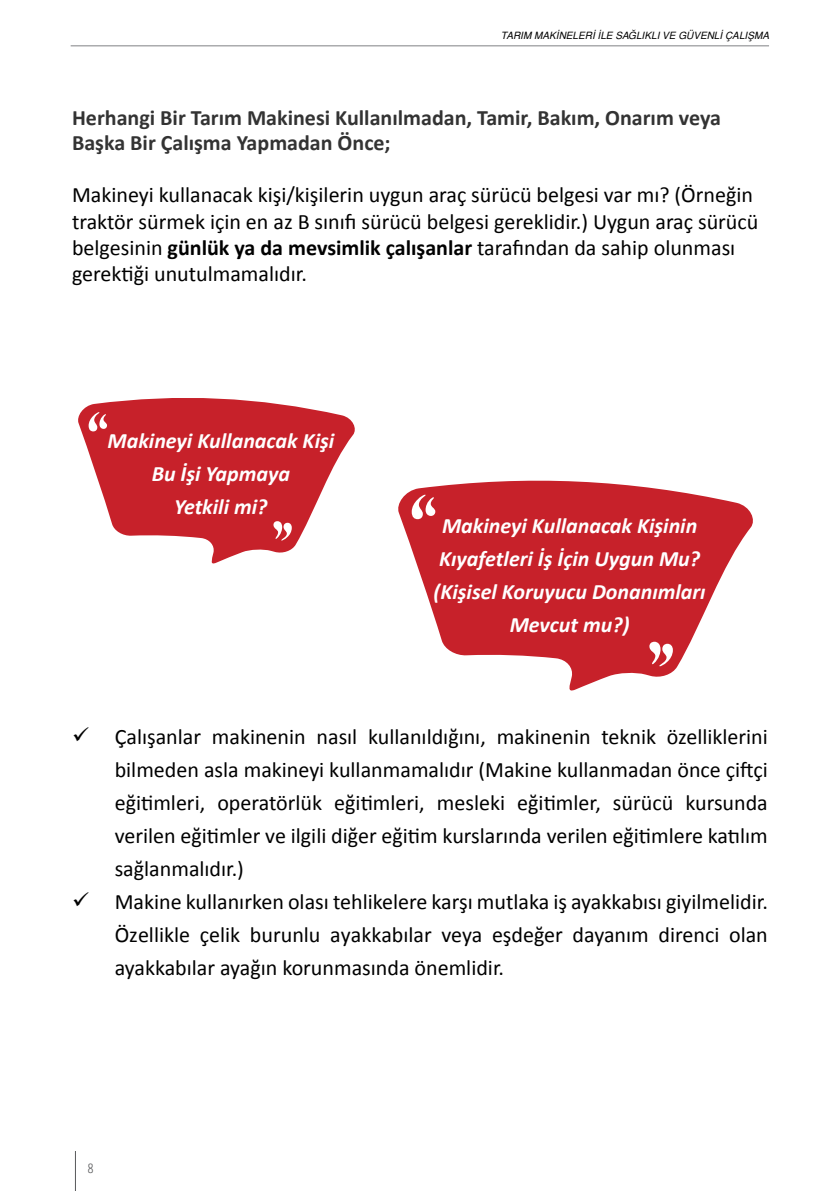
<style>
.page{position:relative;width:840px;height:1191px;background:#fff}
.page>*{position:absolute;margin:0;border:0;box-sizing:border-box;transform-origin:0 0}
.t1{font:22px/33px "Calibri";color:#000;text-align:justify}
.t2{font:italic 700 22px/33px "Calibri";color:#fff;text-align:center}
.t3{font:700 22px/25.4px "Calibri";color:#333}
.t4{font:300 condensed 14px "Klavika CH";color:#58595b}
.t5{font:italic 10px "Helvetica Tr";color:#000}
.s1{font-weight:700}
</style>
<div class="page">
<hr style="left:71px;top:45px;width:697px;height:1px;background:#808285">
<hr style="left:75px;top:1151px;width:1px;height:40px;background:#58595b">
<svg style="left:78px;top:398px;width:277px;height:166px;fill:#c7212a"></svg>
<svg style="left:398px;top:480px;width:355px;height:211px;fill:#c7212a"></svg>
<svg style="left:89px;top:412px;width:18px;height:19px"></svg>
<svg style="left:411px;top:495px;width:24px;height:24px"></svg>
<svg style="left:273px;top:521px;width:18px;height:19px"></svg>
<svg style="left:649px;top:642px;width:23px;height:24px"></svg>
<p class="t5" style="left:500px;top:29px;width:269px">TARIM MAKİNELERİ İLE SAĞLIKLI VE GÜVENLİ ÇALIŞMA</p>
<p class="t3" style="left:72px;top:105px;width:650px">Herhangi Bir Tarım Makinesi Kullanılmadan, Tamir, Bakım, Onarım veya<br>Başka Bir Çalışma Yapmadan Önce;</p>
<p class="t1" style="left:72px;top:182px;width:687px;line-height:26.4px;text-align:left">Makineyi kullanacak kişi/kişilerin uygun araç sürücü belgesi var mı? (Örneğin traktör sürmek için en az B sınıfı sürücü belgesi gereklidir.) Uygun araç sürücü belgesinin <span class="s1">günlük ya da mevsimlik çalışanlar</span> tarafından da sahip olunması gerektiği unutulmamalıdır.</p>
<p class="t2" style="left:107px;top:425px;width:228px">Makineyi Kullanacak Kişi<br>Bu İşi Yapmaya<br>Yetkili mi?</p>
<p class="t2" style="left:433px;top:509px;width:273px">Makineyi Kullanacak Kişinin<br>Kıyafetleri İş İçin Uygun Mu? (Kişisel Koruyucu Donanımları<br>Mevcut mu?)</p>
<p class="t1" style="left:115px;top:720px;width:654px;text-indent:-43px">✓ Çalışanlar makinenin nasıl kullanıldığını, makinenin teknik özelliklerini bilmeden asla makineyi kullanmamalıdır (Makine kullanmadan önce çiftçi eğitimleri, operatörlük eğitimleri, mesleki eğitimler, sürücü kursunda verilen eğitimler ve ilgili diğer eğitim kurslarında verilen eğitimlere katılım sağlanmalıdır.)</p>
<p class="t1" style="left:115px;top:885px;width:654px;text-indent:-43px">✓ Makine kullanırken olası tehlikelere karşı mutlaka iş ayakkabısı giyilmelidir.<br>Özellikle çelik burunlu ayakkabılar veya eşdeğer dayanım direnci olan ayakkabılar ayağın korunmasında önemlidir.</p>
<p class="t4" style="left:87px;top:1160px;width:8px">8</p>
</div>
